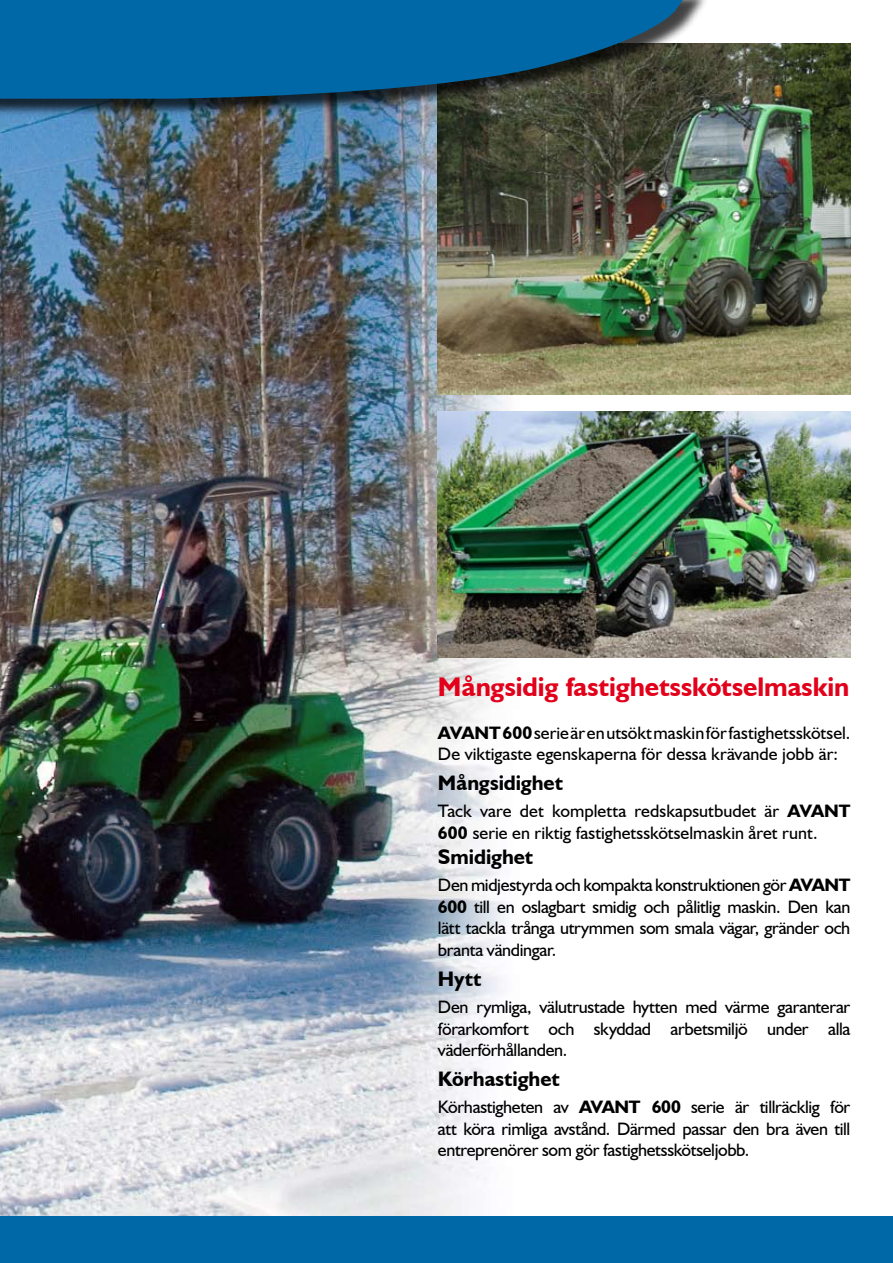
<style>
.page{position:relative;width:893px;height:1263px;background:#fff}
.page>*{position:absolute;margin:0;border:0;box-sizing:border-box;transform-origin:0 0}
.t1{font:700 27px "Humanist 521 BT";letter-spacing:-.005em;color:#e2001a}
.t2{font:700 21px "Humanist 521 BT";letter-spacing:-.005em;color:#000}
.t3{font:18px/21.6px "Humanist 521 BT";letter-spacing:-.005em;color:#000;text-align:justify}
.s1{font-weight:700}
</style>
<div class="page">
<img style="left:0;top:371px;width:553px;height:845px">
<img style="left:438px;top:43px;width:412px;height:351px">
<img style="left:438px;top:411px;width:412px;height:246px">
<div style="left:0;top:1216px;width:893px;height:47px;background:#0068a6"></div>
<div style="left:0;top:0;width:709px;height:371px;background:#000;opacity:.75"></div>
<img style="left:0;top:0;width:691px;height:355px">
<h1 class="t1" style="left:438px;top:670px;width:413px">Mångsidig fastighetsskötselmaskin</h1>
<p class="t3" style="left:438px;top:721px;width:414px"><span class="s1">AVANT 600</span> serie är en utsökt maskin för fastighetsskötsel.<br>De viktigaste egenskaperna för dessa krävande jobb är:</p>
<p class="t2" style="left:438px;top:770px;width:127px">Mångsidighet</p>
<p class="t3" style="left:438px;top:800px;width:414px">Tack vare det kompletta redskapsutbudet är <span class="s1">AVANT<br>600</span> serie en riktig fastighetsskötselmaskin året runt.</p>
<p class="t2" style="left:438px;top:844px;width:97px">Smidighet</p>
<p class="t3" style="left:438px;top:874px;width:414px">Den midjestyrda och kompakta konstruktionen gör <span class="s1">AVANT 600</span> till en oslagbart smidig och pålitlig maskin. Den kan lätt tackla trånga utrymmen som smala vägar, gränder och branta vändingar.</p>
<p class="t2" style="left:438px;top:966px;width:45px">Hytt</p>
<p class="t3" style="left:438px;top:996px;width:414px">Den rymliga, välutrustade hytten med värme garanterar förarkomfort och skyddad arbetsmiljö under alla väderförhållanden.</p>
<p class="t2" style="left:438px;top:1066px;width:123px">Körhastighet</p>
<p class="t3" style="left:438px;top:1096px;width:414px">Körhastigheten av <span class="s1">AVANT 600</span> serie är tillräcklig för att köra rimliga avstånd. Därmed passar den bra även till entreprenörer som gör fastighetsskötseljobb.</p>
</div>
